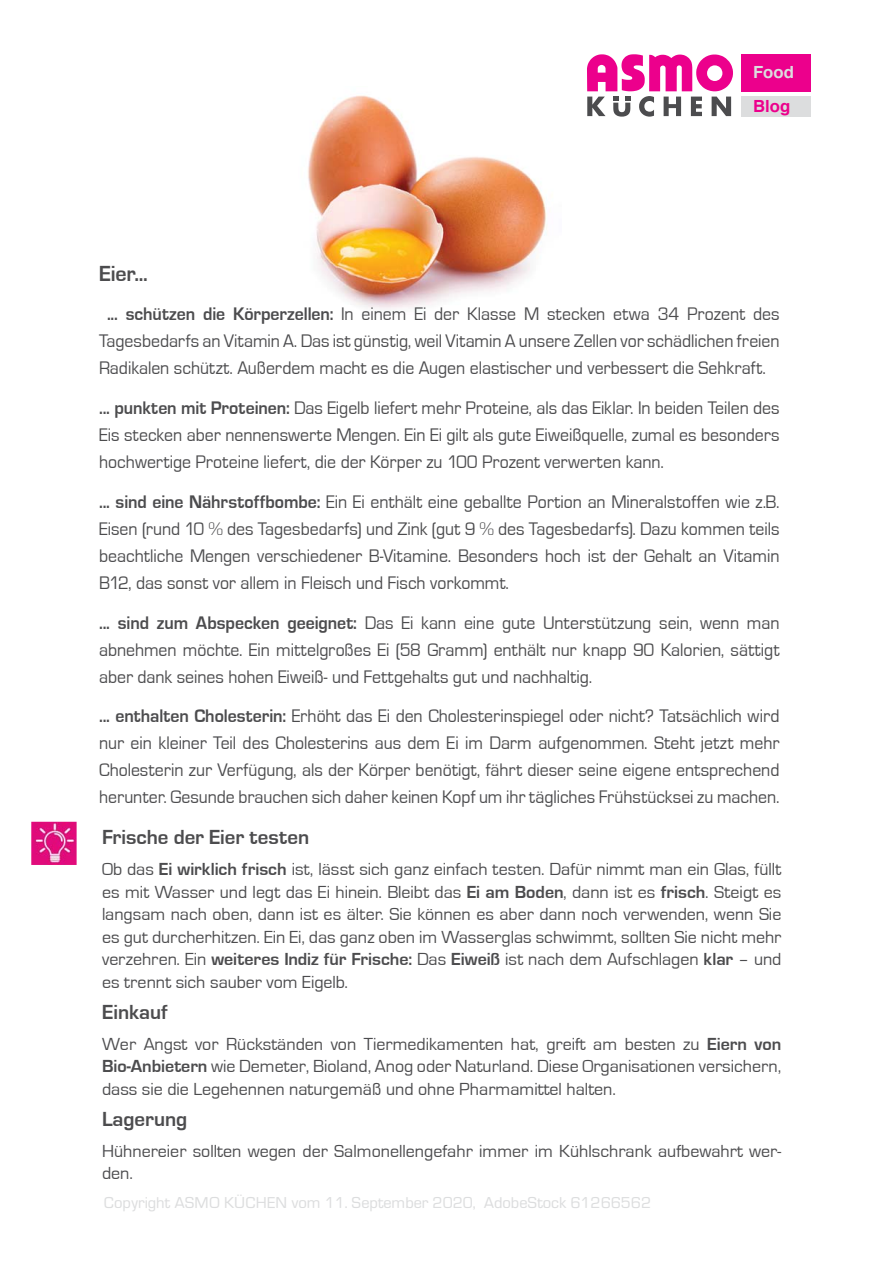
<style>
.page{position:relative;width:893px;height:1263px;background:#fff}
.page>*{position:absolute;margin:0;border:0;box-sizing:border-box;transform-origin:0 0}
.t1{font:700 22.5px "Eurostile";color:#4c4c4e}
.t2{font:700 21px "Eurostile";color:#4c4c4e}
.t3{font:18.75px/27px "Eurostile";color:#4c4c4e;text-align:justify;scale:.95 1}
.t4{font:18px/22.5px "Eurostile";color:#4c4c4e;text-align:justify}
.t5{font:700 16.8px "Helvetica";color:#dcddde}
.t6{font:700 16.8px "Helvetica";color:#ec008c}
.t7{font:15px "Eurostile Normale";color:#dcddde}
.s1{font-weight:700}
</style>
<div class="page">
<img style="left:307px;top:95px;width:240px;height:214px">
<svg style="left:587px;top:54px;width:146px;height:63px"></svg>
<div style="left:741px;top:54px;width:70px;height:37px;background:#ec008c"></div>
<div style="left:741px;top:96px;width:70px;height:21px;background:#dcddde"></div>
<img style="left:31px;top:822px;width:46px;height:43px">
<p class="t5" style="left:753px;top:65px;width:42px">Food</p>
<p class="t6" style="left:753px;top:99px;width:39px">Blog</p>
<p class="t1" style="left:99px;top:263px;width:50px">Eier...</p>
<p class="t3" style="left:99px;top:301px;width:718px;text-indent:8px"><span class="s1">... schützen die Körperzellen:</span> In einem Ei der Klasse M stecken etwa 34 Prozent des Tagesbedarfs an Vitamin A. Das ist günstig, weil Vitamin A unsere Zellen vor schädlichen freien Radikalen schützt. Außerdem macht es die Augen elastischer und verbessert die Sehkraft.</p>
<p class="t3" style="left:99px;top:395px;width:718px"><span class="s1">... punkten mit Proteinen:</span> Das Eigelb liefert mehr Proteine, als das Eiklar. In beiden Teilen des Eis stecken aber nennenswerte Mengen. Ein Ei gilt als gute Eiweißquelle, zumal es besonders hochwertige Proteine liefert, die der Körper zu 100 Prozent verwerten kann.</p>
<p class="t3" style="left:99px;top:489px;width:718px"><span class="s1">... sind eine Nährstoffbombe:</span> Ein Ei enthält eine geballte Portion an Mineralstoffen wie z.B.<br>Eisen (rund 10 % des Tagesbedarfs) und Zink (gut 9 % des Tagesbedarfs). Dazu kommen teils beachtliche Mengen verschiedener B-Vitamine. Besonders hoch ist der Gehalt an Vitamin B12, das sonst vor allem in Fleisch und Fisch vorkommt.</p>
<p class="t3" style="left:99px;top:609px;width:718px"><span class="s1">... sind zum Abspecken geeignet:</span> Das Ei kann eine gute Unterstützung sein, wenn man abnehmen möchte. Ein mittelgroßes Ei (58 Gramm) enthält nur knapp 90 Kalorien, sättigt aber dank seines hohen Eiweiß- und Fettgehalts gut und nachhaltig.</p>
<p class="t3" style="left:99px;top:703px;width:718px"><span class="s1">... enthalten Cholesterin:</span> Erhöht das Ei den Cholesterinspiegel oder nicht? Tatsächlich wird nur ein kleiner Teil des Cholesterins aus dem Ei im Darm aufgenommen. Steht jetzt mehr Cholesterin zur Verfügung, als der Körper benötigt, fährt dieser seine eigene entsprechend herunter. Gesunde brauchen sich daher keinen Kopf um ihr tägliches Frühstücksei zu machen.</p>
<p class="t2" style="left:102px;top:827px;width:209px">Frische der Eier testen</p>
<p class="t4" style="left:102px;top:859px;width:681px">Ob das <span class="s1">Ei wirklich frisch</span> ist, lässt sich ganz einfach testen. Dafür nimmt man ein Glas, füllt es mit Wasser und legt das Ei hinein. Bleibt das <span class="s1">Ei am Boden</span>, dann ist es <span class="s1">frisch</span>. Steigt es langsam nach oben, dann ist es älter. Sie können es aber dann noch verwenden, wenn Sie es gut durcherhitzen. Ein Ei, das ganz oben im Wasserglas schwimmt, sollten Sie nicht mehr verzehren. Ein <span class="s1">weiteres Indiz für Frische:</span> Das <span class="s1">Eiweiß</span> ist nach dem Aufschlagen <span class="s1">klar</span> – und es trennt sich sauber vom Eigelb.</p>
<p class="t2" style="left:102px;top:1002px;width:67px">Einkauf</p>
<p class="t4" style="left:102px;top:1033px;width:681px">Wer Angst vor Rückständen von Tiermedikamenten hat, greift am besten zu <span class="s1">Eiern von Bio-Anbietern</span> wie Demeter, Bioland, Anog oder Naturland. Diese Organisationen versichern, dass sie die Legehennen naturgemäß und ohne Pharmamittel halten.</p>
<p class="t2" style="left:102px;top:1109px;width:87px">Lagerung</p>
<p class="t4" style="left:102px;top:1140px;width:681px">Hühnereier sollten wegen der Salmonellengefahr immer im Kühlschrank aufbewahrt wer&shy;den.</p>
<p class="t7" style="left:104px;top:1197px;width:549px">Copyright ASMO KÜCHEN vom 11. September 2020, AdobeStock 61266562</p>
</div>
